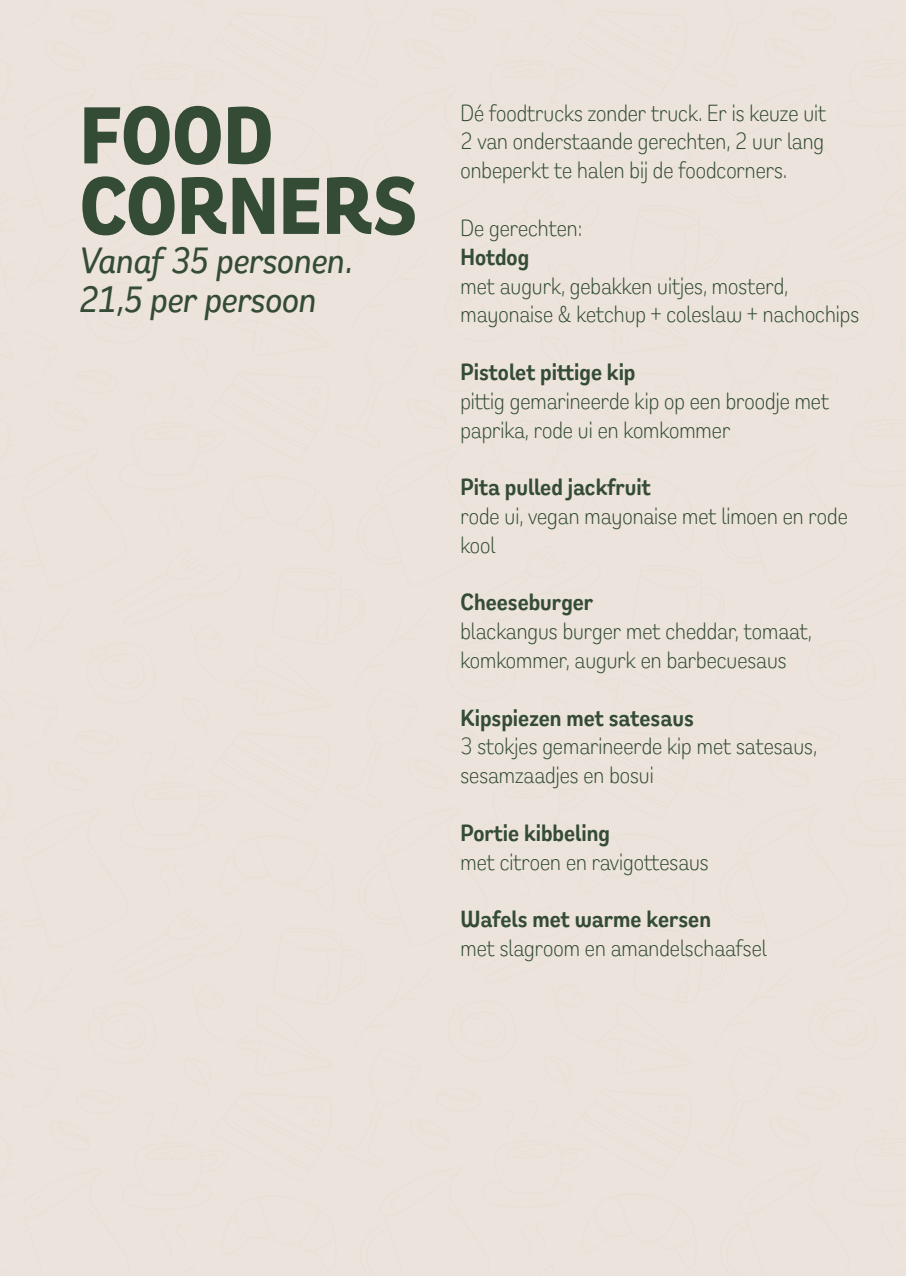
<style>
.page{position:relative;width:906px;height:1276px;background:#fff}
.page>*{position:absolute;margin:0;border:0;box-sizing:border-box;transform-origin:0 0}
.t1{font:700 82.5px "Remora Sans W1";color:#344b36}
.t2{font:italic 500 37.5px/39px "Remora Sans W1";color:#344b36}
.t3{font:300 24px/28.8px "Remora Sans W1";color:#344b36}
.t4{font:600 24px "Remora Sans W1";color:#344b36}
</style>
<div class="page">
<div style="left:22px;top:0;width:884px;height:1276px;background:#ece4dc"></div>
<div style="left:0;top:0;width:22px;height:1276px;background:#ece4dc"></div>
<p class="t1" style="left:80px;top:82px;width:195px">FOOD</p>
<p class="t1" style="left:80px;top:152px;width:339px">CORNERS</p>
<p class="t2" style="left:80px;top:240px;width:275px">Vanaf 35 personen.<br>21,5 per persoon</p>
<p class="t3" style="left:460px;top:97px;width:367px;text-align:justify">Dé foodtrucks zonder truck. Er is keuze uit 2 van onderstaande gerechten, 2 uur lang onbeperkt te halen bij de foodcorners.</p>
<p class="t3" style="left:460px;top:213px;width:123px">De gerechten:</p>
<p class="t4" style="left:460px;top:241px;width:70px">Hotdog</p>
<p class="t3" style="left:460px;top:270px;width:400px">met augurk, gebakken uitjes, mosterd, mayonaise &amp; ketchup + coleslaw + nachochips</p>
<p class="t4" style="left:460px;top:356px;width:177px">Pistolet pittige kip</p>
<p class="t3" style="left:460px;top:385px;width:370px">pittig gemarineerde kip op een broodje met paprika, rode ui en komkommer</p>
<p class="t4" style="left:460px;top:471px;width:192px">Pita pulled jackfruit</p>
<p class="t3" style="left:460px;top:501px;width:389px">rode ui, vegan mayonaise met limoen en rode kool</p>
<p class="t4" style="left:460px;top:587px;width:134px">Cheeseburger</p>
<p class="t3" style="left:460px;top:616px;width:353px">blackangus burger met cheddar, tomaat, komkommer, augurk en barbecuesaus</p>
<p class="t4" style="left:460px;top:702px;width:235px">Kipspiezen met satesaus</p>
<p class="t3" style="left:460px;top:731px;width:358px">3 stokjes gemarineerde kip met satesaus, sesamzaadjes en bosui</p>
<p class="t4" style="left:460px;top:817px;width:151px">Portie kibbeling</p>
<p class="t3" style="left:460px;top:846px;width:250px">met citroen en ravigottesaus</p>
<p class="t4" style="left:460px;top:903px;width:252px">Wafels met warme kersen</p>
<p class="t3" style="left:460px;top:933px;width:308px">met slagroom en amandelschaafsel</p>
</div>
